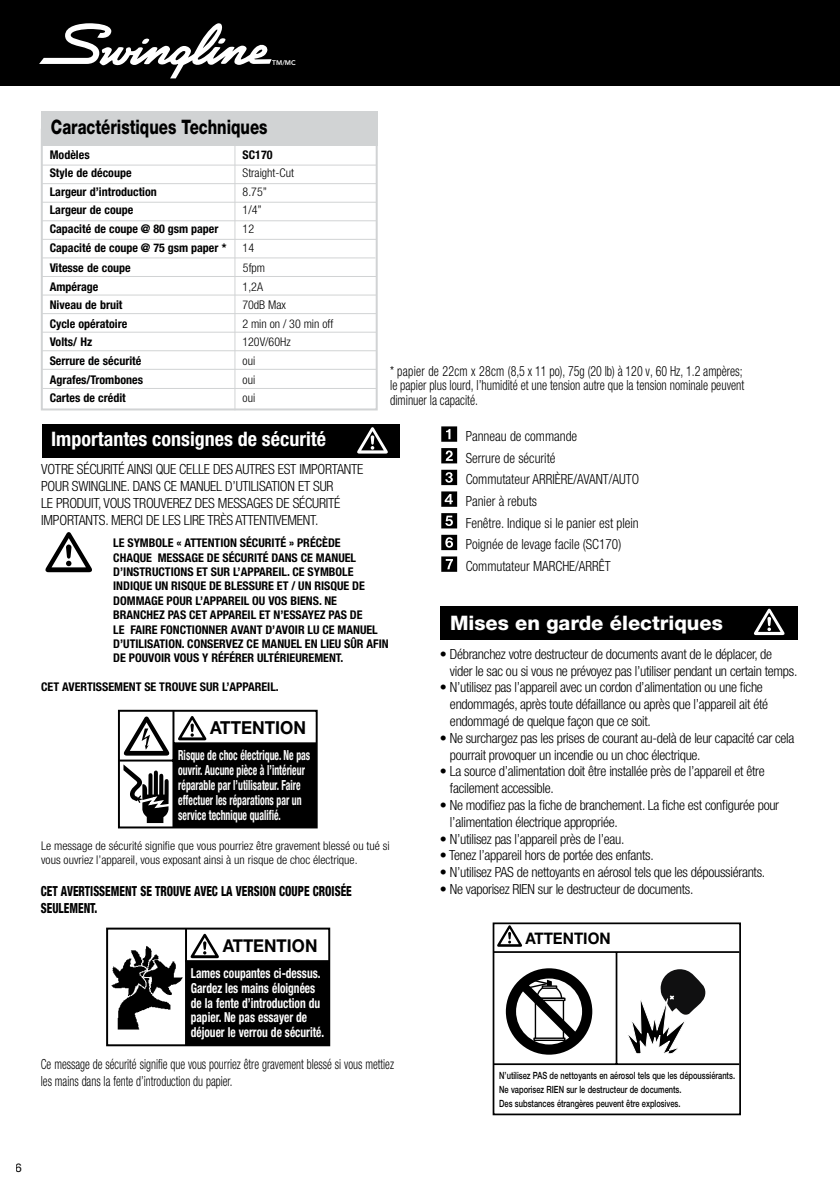
<style>
.page{position:relative;width:840px;height:1191px;background:#fff}
.page>*{position:absolute;margin:0;border:0;box-sizing:border-box;transform-origin:0 0}
.t1{font:700 condensed 20px "Helvetica Neue LT Std";color:#fff}
.t2{font:800 20px "Helvetica Neue";color:#000;scale:.75 1}
.t3{font:800 20px "Helvetica Neue LT Std";color:#fff}
.t4{font:700 18px "Helvetica Neue";color:#000;scale:.95 1}
.t5{font:700 17.6px "Helvetica Neue";color:#000;scale:.95 1}
.t6{font:700 16px "Helvetica Neue";color:#000;scale:.95 1}
.t7{font:300 condensed 14px/16.8px "Helvetica Neue LT Std";letter-spacing:-.02em;color:#000}
.t8{font:300 condensed 14px/21.6px "Helvetica Neue LT Std";color:#000;scale:.95 1}
.t9{font:300 condensed 14px/14.2px "Helvetica Neue";color:#000;text-align:justify;scale:.85 1}
.t10{font:700 condensed 14px/15px "Helvetica Neue";color:#fff;scale:.7 1}
.t11{font:300 condensed 14px/17px "Helvetica Neue";color:#000;scale:.8 1}
.t12{font:800 condensed 14px/17px "Helvetica Neue";color:#000;scale:.8 1}
.t13{font:700 condensed 13.8px/14.8px "Helvetica Neue";color:#fff;scale:.83 1}
.t14{font:700 condensed 12px/14.4px "Helvetica Neue LT Std";color:#000}
.t15{font:700 condensed 12px/18.6px "Helvetica Neue";color:#000}
.t16{font:300 condensed 12px/14.4px "Helvetica Neue LT Std";color:#000}
.t17{font:300 condensed 12px/18.6px "Helvetica Neue";color:#000}
.t18{font:12px "Helvetica Neue LT Std";color:#000}
.t19{font:500 10px/14px "Helvetica Neue";color:#000;scale:.75 1}
.t20{font:800 6.8px "Avenir LT Std";color:#fff}
</style>
<div class="page">
<div style="left:41px;top:111px;width:336px;height:34px;background:#d1d3d4"></div>
<hr style="left:234px;top:137px;width:1px;height:273px;background:#d1d3d4">
<hr style="left:42px;top:257px;width:333px;height:1px;background:#d1d3d4">
<div style="left:41px;top:129px;width:336px;height:281px;border:2px solid #d1d3d4"></div>
<hr style="left:42px;top:165px;width:334px;height:1px;background:#d1d3d4">
<hr style="left:42px;top:183px;width:334px;height:1px;background:#d1d3d4">
<hr style="left:42px;top:202px;width:334px;height:1px;background:#d1d3d4">
<hr style="left:42px;top:220px;width:334px;height:1px;background:#d1d3d4">
<hr style="left:42px;top:239px;width:334px;height:1px;background:#d1d3d4">
<hr style="left:42px;top:276px;width:334px;height:1px;background:#d1d3d4">
<hr style="left:42px;top:313px;width:334px;height:1px;background:#d1d3d4">
<hr style="left:42px;top:294px;width:334px;height:1px;background:#d1d3d4">
<hr style="left:42px;top:332px;width:334px;height:1px;background:#d1d3d4">
<hr style="left:42px;top:350px;width:334px;height:1px;background:#d1d3d4">
<hr style="left:42px;top:369px;width:334px;height:1px;background:#d1d3d4">
<hr style="left:43px;top:388px;width:333px;height:1px;background:#d1d3d4">
<div style="left:0;top:0;width:839px;height:85px;background:#000"></div>
<div style="left:42px;top:424px;width:357px;height:34px;background:#000"></div>
<div style="left:440px;top:605px;width:356px;height:34px;background:#000"></div>
<svg style="left:357px;top:427px;width:30px;height:26px"></svg>
<svg style="left:754px;top:608px;width:30px;height:27px"></svg>
<svg style="left:45px;top:532px;width:47px;height:40px"></svg>
<img style="left:111px;top:946px;width:72px;height:84px">
<div style="left:106px;top:927px;width:224px;height:119px;border:2px solid #000"></div>
<div style="left:173px;top:743px;width:143px;height:84px;background:#000"></div>
<div style="left:118px;top:710px;width:199px;height:118px;border:2px solid #000"></div>
<svg style="left:124px;top:716px;width:45px;height:39px"></svg>
<svg style="left:178px;top:716px;width:28px;height:24px"></svg>
<svg style="left:123px;top:764px;width:46px;height:59px"></svg>
<hr style="left:119px;top:759px;width:55px;height:2px;background:#000">
<hr style="left:173px;top:742px;width:143px;height:2px;background:#000">
<hr style="left:172px;top:711px;width:2px;height:116px;background:#000">
<div style="left:186px;top:961px;width:143px;height:84px;background:#000"></div>
<svg style="left:190px;top:933px;width:29px;height:25px"></svg>
<hr style="left:186px;top:960px;width:143px;height:2px;background:#000">
<hr style="left:185px;top:928px;width:2px;height:117px;background:#000">
<div style="left:492px;top:922px;width:248px;height:193px;border:2px solid #000"></div>
<svg style="left:497px;top:925px;width:24px;height:21px"></svg>
<hr style="left:493px;top:951px;width:246px;height:2px;background:#000">
<hr style="left:493px;top:1063px;width:246px;height:2px;background:#000">
<hr style="left:615px;top:952px;width:2px;height:111px;background:#000">
<svg style="left:628px;top:969px;width:77px;height:85px"></svg>
<svg style="left:505px;top:968px;width:87px;height:86px"></svg>
<svg style="left:441px;top:426px;width:16px;height:16px"></svg>
<svg style="left:441px;top:448px;width:16px;height:15px"></svg>
<svg style="left:441px;top:470px;width:16px;height:15px"></svg>
<svg style="left:441px;top:491px;width:16px;height:16px"></svg>
<svg style="left:441px;top:513px;width:16px;height:15px"></svg>
<svg style="left:441px;top:535px;width:16px;height:15px"></svg>
<svg style="left:441px;top:556px;width:16px;height:16px"></svg>
<svg style="left:39px;top:23px;width:232px;height:55px"></svg>
<p class="t20" style="left:272px;top:59px;width:25px">TM/MC</p>
<h1 class="t2" style="left:51px;top:115px;width:290px">Caractéristiques Techniques</h1>
<p class="t15" style="left:50px;top:145px;width:170px">Modèles<br>Style de découpe<br>Largeur d’introduction<br>Largeur de coupe<br>Capacité de coupe @ 80 gsm paper</p>
<p class="t15" style="left:50px;top:259px;width:95px">Vitesse de coupe<br>Ampérage<br>Niveau de bruit<br>Cycle opératoire<br>Volts/ Hz<br>Serrure de sécurité<br>Agrafes/Trombones<br>Cartes de crédit</p>
<p class="t15" style="left:242px;top:145px;width:31px">SC170</p>
<p class="t17" style="left:242px;top:164px;width:53px">Straight-Cut</p>
<p class="t17" style="left:242px;top:182px;width:26px">8.75”<br>1/4”</p>
<p class="t17" style="left:242px;top:219px;width:13px">12</p>
<p class="t15" style="left:50px;top:239px;width:178px">Capacité de coupe @ 75 gsm paper *</p>
<p class="t17" style="left:242px;top:239px;width:13px">14</p>
<p class="t17" style="left:243px;top:258px;width:24px">5fpm</p>
<p class="t17" style="left:242px;top:277px;width:22px">1,2A</p>
<p class="t17" style="left:242px;top:295px;width:45px">70dB Max</p>
<p class="t17" style="left:242px;top:314px;width:92px">2 min on / 30 min off<br>120V/60Hz</p>
<p class="t17" style="left:242px;top:351px;width:14px;text-align:justify">oui oui oui</p>
<p class="t9" style="left:390px;top:364px;width:418px">* papier de 22cm x 28cm (8,5 x 11 po), 75g (20 lb) à 120 v, 60 Hz, 1.2 ampères; le papier plus lourd, l’humidité et une tension autre que la tension nominale peuvent diminuer la capacité.</p>
<h1 class="t1" style="left:51px;top:426px;width:276px">Importantes consignes de sécurité</h1>
<p class="t7" style="left:41px;top:461px;width:323px">VOTRE SÉCURITÉ AINSI QUE CELLE DES AUTRES EST IMPORTANTE POUR SWINGLINE. DANS CE MANUEL D’UTILISATION ET SUR<br>LE PRODUIT, VOUS TROUVEREZ DES MESSAGES DE SÉCURITÉ IMPORTANTS. MERCI DE LES LIRE TRÈS ATTENTIVEMENT.</p>
<p class="t14" style="left:113px;top:535px;width:277px">LE SYMBOLE « ATTENTION SÉCURITÉ » PRÉCÈDE<br>CHAQUE MESSAGE DE SÉCURITÉ DANS CE MANUEL D’INSTRUCTIONS ET SUR L’APPAREIL. CE SYMBOLE INDIQUE UN RISQUE DE BLESSURE ET / UN RISQUE DE DOMMAGE POUR L’APPAREIL OU VOS BIENS. NE BRANCHEZ PAS CET APPAREIL ET N’ESSAYEZ PAS DE<br>LE FAIRE FONCTIONNER AVANT D’AVOIR LU CE MANUEL D’UTILISATION. CONSERVEZ CE MANUEL EN LIEU SÛR AFIN DE POUVOIR VOUS Y RÉFÉRER ULTÉRIEUREMENT.</p>
<p class="t14" style="left:41px;top:679px;width:239px">CET AVERTISSEMENT SE TROUVE SUR L’APPAREIL.</p>
<p class="t4" style="left:210px;top:716px;width:102px">ATTENTION</p>
<p class="t10" style="left:178px;top:748px;width:190px">Risque de choc électrique. Ne pas ouvrir. Aucune pièce à l’intérieur réparable par l’utilisateur. Faire effectuer les réparations par un service technique qualifié.</p>
<p class="t16" style="left:41px;top:838px;width:350px">Le message de sécurité signifie que vous pourriez être gravement blessé ou tué si vous ouvriez l’appareil, vous exposant ainsi à un risque de choc électrique.</p>
<p class="t12" style="left:41px;top:882px;width:390px">CET AVERTISSEMENT SE TROUVE AVEC LA VERSION COUPE CROISÉE<br>SEULEMENT.</p>
<p class="t5" style="left:222px;top:934px;width:101px">ATTENTION</p>
<p class="t13" style="left:191px;top:965px;width:162px">Lames coupantes ci-dessus.<br>Gardez les mains éloignées de la fente d’introduction du papier. Ne pas essayer de déjouer le verrou de sécurité.</p>
<p class="t11" style="left:41px;top:1055px;width:442px">Ce message de sécurité signifie que vous pourriez être gravement blessé si vous mettiez les mains dans la fente d’introduction du papier.</p>
<p class="t8" style="left:465px;top:425px;width:184px">Panneau de commande<br>Serrure de sécurité<br>Commutateur ARRIÈRE/AVANT/AUTO<br>Panier à rebuts<br>Fenêtre. Indique si le panier est plein<br>Poignée de levage facile (SC170)<br>Commutateur MARCHE/ARRÊT</p>
<h1 class="t3" style="left:449px;top:611px;width:274px">Mises en garde électriques</h1>
<p class="t7" style="left:449px;top:645px;width:349px;text-indent:-10px">• Débranchez votre destructeur de documents avant de le déplacer, de vider le sac ou si vous ne prévoyez pas l’utiliser pendant un certain temps.</p>
<p class="t7" style="left:449px;top:679px;width:319px;text-indent:-10px">• N’utilisez pas l’appareil avec un cordon d’alimentation ou une fiche endommagés, après toute défaillance ou après que l’appareil ait été endommagé de quelque façon que ce soit.</p>
<p class="t7" style="left:449px;top:729px;width:346px;text-indent:-10px">• Ne surchargez pas les prises de courant au-delà de leur capacité car cela pourrait provoquer un incendie ou un choc électrique.</p>
<p class="t7" style="left:449px;top:763px;width:316px;text-indent:-10px">• La source d’alimentation doit être installée près de l’appareil et être facilement accessible.</p>
<p class="t7" style="left:449px;top:796px;width:330px;text-indent:-10px">• Ne modifiez pas la fiche de branchement. La fiche est configurée pour l’alimentation électrique appropriée.</p>
<p class="t7" style="left:439px;top:830px;width:186px">• N’utilisez pas l’appareil près de l’eau.</p>
<p class="t7" style="left:439px;top:847px;width:215px">• Tenez l’appareil hors de portée des enfants.</p>
<p class="t7" style="left:439px;top:863px;width:326px">• N’utilisez PAS de nettoyants en aérosol tels que les dépoussiérants.</p>
<p class="t7" style="left:439px;top:880px;width:255px">• Ne vaporisez RIEN sur le destructeur de documents.</p>
<p class="t6" style="left:525px;top:928px;width:91px">ATTENTION</p>
<p class="t19" style="left:499px;top:1068px;width:316px">N’utilisez PAS de nettoyants en aérosol tels que les dépoussiérants.<br>Ne vaporisez RIEN sur le destructeur de documents.<br>Des substances étrangères peuvent être explosives.</p>
<p class="t18" style="left:15px;top:1160px;width:8px">6</p>
</div>
